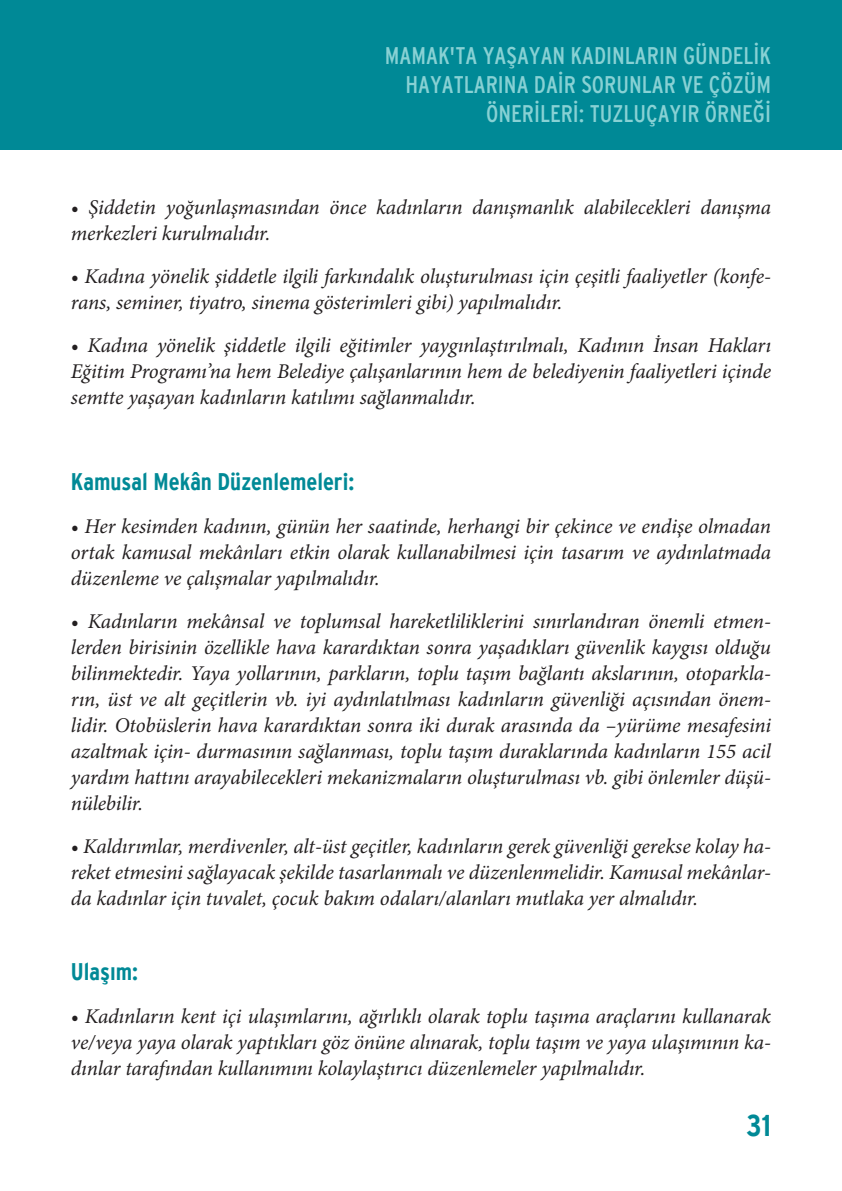
<style>
.page{position:relative;width:842px;height:1191px;background:#fff}
.page>*{position:absolute;margin:0;border:0;box-sizing:border-box;transform-origin:0 0}
.t1{font:700 condensed 30px "Interstate";color:#008996}
.t2{font:condensed 24px/28.8px "Interstate";color:#88d1d4;text-align:right}
.konusmalar{font:700 condensed 24px "Interstate";color:#008996}
.konusmalar-2{font:italic 21px/26px "Minion Pro";letter-spacing:-.01em;color:#231f20;text-align:justify}
</style>
<div class="page">
<div style="left:0;top:0;width:842px;height:150px;background:#008996"></div>
<p class="t2" style="left:385px;top:41px;width:388px">MAMAK'TA YAŞAYAN KADINLARIN GÜNDELİK<br>HAYATLARINA DAİR SORUNLAR VE ÇÖZÜM<br>ÖNERİLERİ: TUZLUÇAYIR ÖRNEĞİ</p>
<p class="konusmalar-2" style="left:71px;top:194px;width:702px">• Şiddetin yoğunlaşmasından önce kadınların danışmanlık alabilecekleri danışma merkezleri kurulmalıdır.</p>
<p class="konusmalar-2" style="left:71px;top:263px;width:702px">• Kadına yönelik şiddetle ilgili farkındalık oluşturulması için çeşitli faaliyetler (konfe&shy;rans, seminer, tiyatro, sinema gösterimleri gibi) yapılmalıdır.</p>
<p class="konusmalar-2" style="left:71px;top:332px;width:702px">• Kadına yönelik şiddetle ilgili eğitimler yaygınlaştırılmalı, Kadının İnsan Hakları Eğitim Programı’na hem Belediye çalışanlarının hem de belediyenin faaliyetleri içinde semtte yaşayan kadınların katılımı sağlanmalıdır.</p>
<p class="konusmalar" style="left:71px;top:467px;width:285px">Kamusal Mekân Düzenlemeleri:</p>
<p class="konusmalar-2" style="left:71px;top:513px;width:702px">• Her kesimden kadının, günün her saatinde, herhangi bir çekince ve endişe olmadan ortak kamusal mekânları etkin olarak kullanabilmesi için tasarım ve aydınlatmada düzenleme ve çalışmalar yapılmalıdır.</p>
<p class="konusmalar-2" style="left:71px;top:608px;width:702px">• Kadınların mekânsal ve toplumsal hareketliliklerini sınırlandıran önemli etmen&shy;lerden birisinin özellikle hava karardıktan sonra yaşadıkları güvenlik kaygısı olduğu bilinmektedir. Yaya yollarının, parkların, toplu taşım bağlantı akslarının, otoparkla&shy;rın, üst ve alt geçitlerin vb. iyi aydınlatılması kadınların güvenliği açısından önem&shy;lidir. Otobüslerin hava karardıktan sonra iki durak arasında da –yürüme mesafesini azaltmak için- durmasının sağlanması, toplu taşım duraklarında kadınların 155 acil yardım hattını arayabilecekleri mekanizmaların oluşturulması vb. gibi önlemler düşü&shy;nülebilir.</p>
<p class="konusmalar-2" style="left:71px;top:833px;width:702px">• Kaldırımlar, merdivenler, alt-üst geçitler, kadınların gerek güvenliği gerekse kolay ha&shy;reket etmesini sağlayacak şekilde tasarlanmalı ve düzenlenmelidir. Kamusal mekânlar&shy;da kadınlar için tuvalet, çocuk bakım odaları/alanları mutlaka yer almalıdır.</p>
<p class="konusmalar" style="left:71px;top:957px;width:69px">Ulaşım:</p>
<p class="konusmalar-2" style="left:71px;top:1003px;width:702px">• Kadınların kent içi ulaşımlarını, ağırlıklı olarak toplu taşıma araçlarını kullanarak ve/veya yaya olarak yaptıkları göz önüne alınarak, toplu taşım ve yaya ulaşımının ka&shy;dınlar tarafından kullanımını kolaylaştırıcı düzenlemeler yapılmalıdır.</p>
<h1 class="t1" style="left:746px;top:1108px;width:26px">31</h1>
</div>
